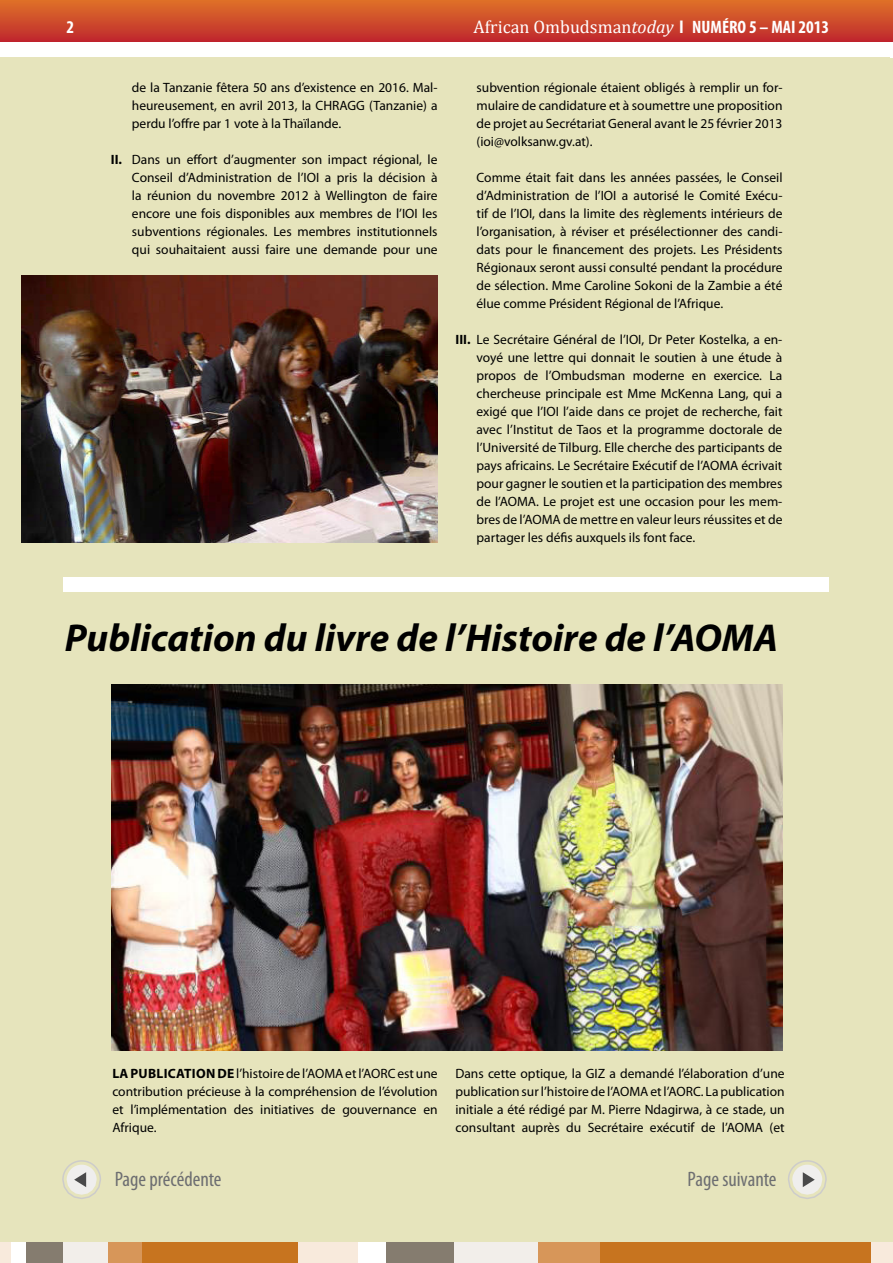
<style>
.page{position:relative;width:893px;height:1263px;background:#fff}
.page>*{position:absolute;margin:0;border:0;box-sizing:border-box;transform-origin:0 0}
.t1{font:italic 700 39px "Myriad Pro";color:#000}
.t2{font:condensed 21px "Myriad Pro";color:#6d6e71}
.t3{font:18px "Cambria";color:#fff}
.t4{font:700 condensed 18px "Myriad Pro";color:#fff}
.t5{font:13.5px/18px "Myriad Pro";color:#000;text-align:justify}
.s1{font-weight:700}
.s2{font-style:italic}
.s3{font-family:"Myriad Pro";font-weight:700;font-stretch:condensed}
</style>
<div class="page">
<div style="left:0;top:40px;width:893px;height:1223px;background:#e6e4bc"></div>
<div style="left:0;top:0;width:893px;height:42px;background:linear-gradient(to bottom,#df7228,#bf282e)"></div>
<div style="left:0;top:42px;width:893px;height:15px;background:#fff"></div>
<div style="left:0;top:1243px;width:309px;height:20px;background:#f8eadc"></div>
<div style="left:11px;top:1243px;width:298px;height:20px;background:#fff"></div>
<div style="left:26px;top:1243px;width:283px;height:20px;background:#857c6f"></div>
<div style="left:63px;top:1243px;width:246px;height:20px;background:#f2eeea"></div>
<div style="left:108px;top:1243px;width:201px;height:20px;background:#d79659"></div>
<div style="left:142px;top:1243px;width:167px;height:20px;background:#c7741f"></div>
<div style="left:298px;top:1243px;width:595px;height:20px;background:#f8eadc"></div>
<div style="left:358px;top:1243px;width:535px;height:20px;background:#fff"></div>
<div style="left:386px;top:1243px;width:507px;height:20px;background:#857c6f"></div>
<div style="left:455px;top:1243px;width:438px;height:20px;background:#f2eeea"></div>
<div style="left:538px;top:1243px;width:355px;height:20px;background:#d79659"></div>
<div style="left:601px;top:1243px;width:292px;height:20px;background:#c7741f"></div>
<div style="left:867px;top:0;width:26px;height:42px;background:linear-gradient(to bottom,#df7228,#bf282e)"></div>
<svg style="left:788px;top:1160px;width:39px;height:39px"></svg>
<svg style="left:62px;top:1160px;width:39px;height:39px"></svg>
<div style="left:872px;top:1243px;width:21px;height:20px;background:#f8eadc"></div>
<div style="left:64px;top:577px;width:765px;height:15px;background:#fff"></div>
<img style="left:112px;top:685px;width:670px;height:365px">
<img style="left:21px;top:276px;width:416px;height:266px">
<h3 class="t4" style="left:67px;top:16px;width:9px">2</h3>
<p class="t5" style="left:132px;top:79px;width:307px">de la Tanzanie fêtera 50 ans d’existence en 2016. Mal&shy;heureusement, en avril 2013, la CHRAGG (Tanzanie) a perdu l’offre par 1 vote à la Thaïlande.</p>
<p class="t5" style="left:132px;top:151px;width:307px;text-indent:-21px"><span class="s1">II.</span> Dans un effort d’augmenter son impact régional, le Conseil d’Administration de l’IOI a pris la décision à la réunion du novembre 2012 à Wellington de faire encore une fois disponibles aux membres de l’IOI les subventions régionales. Les membres institutionnels qui souhaitaient aussi faire une demande pour une</p>
<h3 class="t3" style="left:474px;top:17px;width:357px">African Ombudsman<span class="s2">today</span> <span class="s3">l NUMÉRO 5 – MAI 2013</span></h3>
<p class="t5" style="left:477px;top:79px;width:307px">subvention régionale étaient obligés à remplir un for&shy;mulaire de candidature et à soumettre une proposition de projet au Secrétariat General avant le 25 février 2013 (ioi@volksanw.gv.at).</p>
<p class="t5" style="left:476px;top:169px;width:307px">Comme était fait dans les années passées, le Conseil d’Administration de l’IOI a autorisé le Comité Exécu&shy;tif de l’IOI, dans la limite des règlements intérieurs de l’organisation, à réviser et présélectionner des candi&shy;dats pour le financement des projets. Les Présidents Régionaux seront aussi consulté pendant la procédure de sélection. Mme Caroline Sokoni de la Zambie a été élue comme Président Régional de l’Afrique.</p>
<p class="t5" style="left:476px;top:331px;width:308px;text-indent:-21px"><span class="s1">III.</span> Le Secrétaire Général de l’IOI, Dr Peter Kostelka, a en&shy;voyé une lettre qui donnait le soutien à une étude à propos de l’Ombudsman moderne en exercice. La chercheuse principale est Mme McKenna Lang, qui a exigé que l’IOI l’aide dans ce projet de recherche, fait avec l’Institut de Taos et la programme doctorale de l’Université de Tilburg. Elle cherche des participants de pays africains. Le Secrétaire Exécutif de l’AOMA écrivait pour gagner le soutien et la participation des membres de l’AOMA. Le projet est une occasion pour les mem&shy;bres de l’AOMA de mettre en valeur leurs réussites et de partager les défis auxquels ils font face.</p>
<h1 class="t1" style="left:65px;top:612px;width:715px">Publication du livre de l’Histoire de l’AOMA</h1>
<p class="t5" style="left:112px;top:1064px;width:327px"><span class="s1">LA PUBLICATION DE</span> l’histoirede l’AOMAetl’AORCestune contribution précieuse à la compréhension de l’évolution et l’implémentation des initiatives de gouvernance en Afrique.</p>
<p class="t5" style="left:455px;top:1064px;width:331px">Dans cette optique, la GIZ a demandé l’élaboration d’une publication surl’histoire de l’AOMAetl’AORC. La publication initiale a été rédigé par M. Pierre Ndagirwa, à ce stade, un consultant auprès du Secrétaire exécutif de l’AOMA (et</p>
<h2 class="t2" style="left:115px;top:1166px;width:108px">Page précédente</h2>
<h2 class="t2" style="left:687px;top:1166px;width:91px">Page suivante</h2>
</div>
